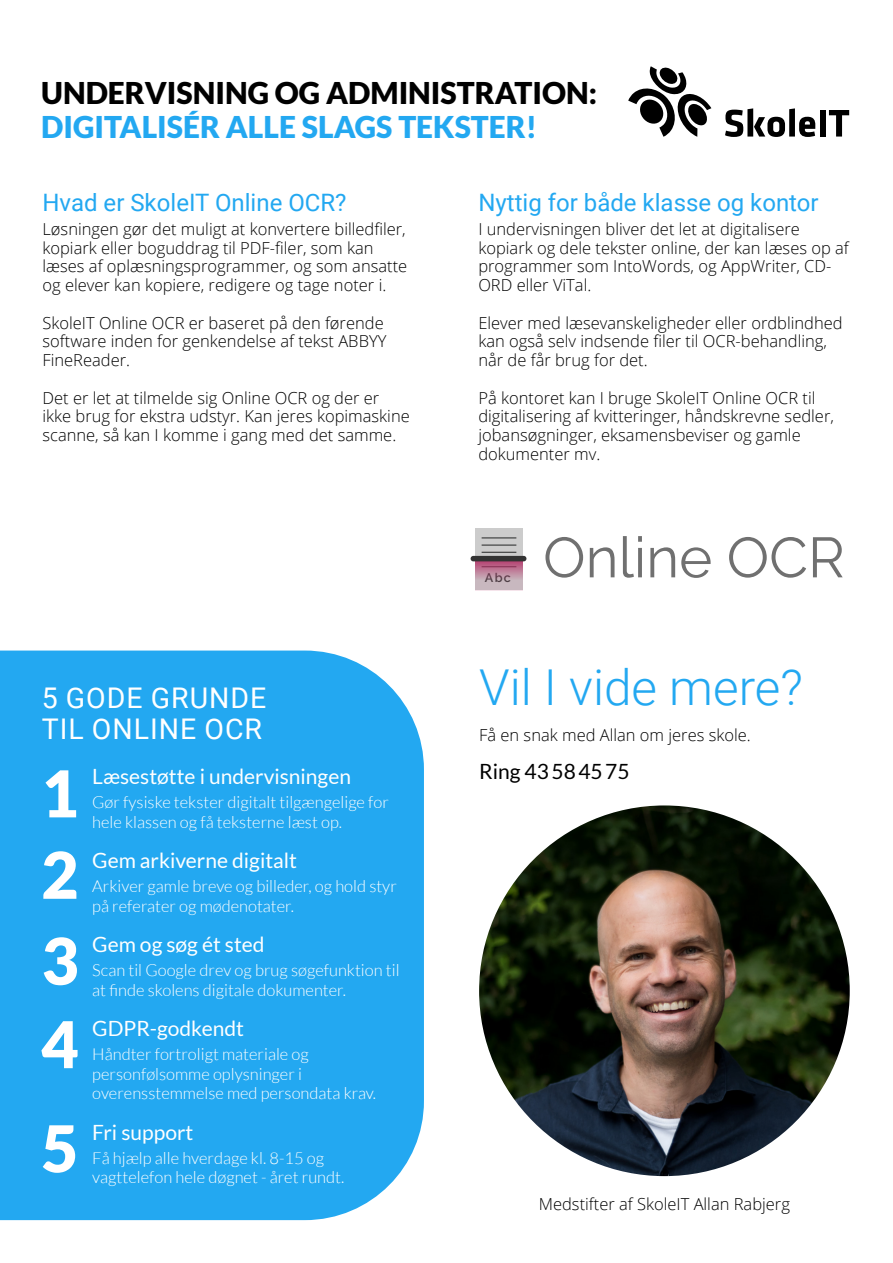
<style>
.page{position:relative;width:893px;height:1263px;background:#fff}
.page>*{position:absolute;margin:0;border:0;box-sizing:border-box;transform-origin:0 0}
.t1{font:900 64.5px/83.6px "Lato";color:#fff;text-align:justify}
.t2{font:300 49.5px "Roboto";color:#23a8f1}
.t3{font:900 30px "Lato";color:#000}
.t4{font:900 30px "Lato";color:#23a8f1}
.t5{font:28.5px/31.5px "Roboto";letter-spacing:.035em;color:#fff}
.t6{font:24px "Roboto";color:#23a8f1}
.t7{font:21px "Lato";color:#fff}
.t8{font:21px "Lato";color:#000}
.t9{font:300 16.5px/18.8px "Open Sans";color:#000}
.t10{font:300 16.5px/19.5px "Lato";color:#fff}
.t11{font:600 12.6px "Raleway";color:#404141}
</style>
<div class="page">
<div style="left:0;top:650px;width:424px;height:570px;background:#23a8f1"></div>
<img style="left:479px;top:805px;width:371px;height:371px;border-radius:185px">
<svg style="left:545px;top:537px;width:38px;height:41px"></svg>
<svg style="left:590px;top:547px;width:24px;height:30px"></svg>
<svg style="left:623px;top:536px;width:19px;height:42px"></svg>
<svg style="left:650px;top:547px;width:25px;height:30px"></svg>
<svg style="left:681px;top:547px;width:30px;height:31px"></svg>
<svg style="left:729px;top:537px;width:77px;height:41px"></svg>
<svg style="left:813px;top:537px;width:30px;height:40px"></svg>
<div style="left:475px;top:529px;width:48px;height:61px;background:#ccc"></div>
<hr style="left:482px;top:537px;width:34px;height:1px;background:#404141">
<hr style="left:482px;top:544px;width:34px;height:2px;background:#404141">
<hr style="left:482px;top:552px;width:34px;height:1px;background:#404141">
<svg style="left:475px;top:561px;width:48px;height:29px"></svg>
<div style="left:471px;top:556px;width:55px;height:5px;background:#333;border-radius:3px"></div>
<svg style="left:725px;top:108px;width:90px;height:29px"></svg>
<div style="left:820px;top:110px;width:6px;height:27px;background:#000"></div>
<svg style="left:829px;top:110px;width:20px;height:27px"></svg>
<svg style="left:628px;top:66px;width:83px;height:71px"></svg>
<h3 class="t3" style="left:41px;top:75px;width:557px">UNDERVISNING OG ADMINISTRATION:</h3>
<h3 class="t4" style="left:41px;top:110px;width:497px">DIGITALISÉR ALLE SLAGS TEKSTER!</h3>
<h3 class="t6" style="left:43px;top:186px;width:306px">Hvad er SkoleIT Online OCR?</h3>
<p class="t9" style="left:43px;top:219px;width:366px">Løsningen gør det muligt at konvertere billedfiler, kopiark eller boguddrag til PDF-filer, som kan læses af oplæsningsprogrammer, og som ansatte og elever kan kopiere, redigere og tage noter i.</p>
<p class="t9" style="left:43px;top:313px;width:345px">SkoleIT Online OCR er baseret på den førende software inden for genkendelse af tekst ABBYY<br>FineReader.</p>
<p class="t9" style="left:43px;top:388px;width:369px">Det er let at tilmelde sig Online OCR og der er ikke brug for ekstra udstyr. Kan jeres kopimaskine scanne, så kan I komme i gang med det samme.</p>
<h3 class="t5" style="left:42px;top:681px;width:226px">5 GODE GRUNDE<br>TIL ONLINE OCR</h3>
<p class="t7" style="left:92px;top:765px;width:260px">Læsestøtte i undervisningen</p>
<p class="t10" style="left:92px;top:792px;width:298px">Gør fysiske tekster digitalt tilgængelige for hele klassen og få teksterne læst op.</p>
<p class="t7" style="left:92px;top:849px;width:206px">Gem arkiverne digitalt</p>
<p class="t10" style="left:92px;top:876px;width:306px">Arkiver gamle breve og billeder, og hold styr på referater og mødenotater.</p>
<p class="t7" style="left:92px;top:933px;width:174px">Gem og søg ét sted</p>
<p class="t10" style="left:92px;top:960px;width:309px">Scan til Google drev og brug søgefunktion til at finde skolens digitale dokumenter.</p>
<p class="t7" style="left:92px;top:1017px;width:153px">GDPR-godkendt</p>
<p class="t10" style="left:92px;top:1044px;width:285px">Håndter fortroligt materiale og personfølsomme oplysninger i overensstemmelse med persondata krav.</p>
<p class="t7" style="left:92px;top:1120px;width:103px">Fri support</p>
<p class="t10" style="left:92px;top:1148px;width:254px">Få hjælp alle hverdage kl. 8-15 og vagttelefon hele døgnet - året rundt.</p>
<h1 class="t1" style="left:41px;top:751px;width:39px">1<br>2<br>3<br>4</h1>
<h1 class="t1" style="left:41px;top:1105px;width:39px">5</h1>
<h3 class="t6" style="left:478px;top:186px;width:342px">Nyttig for både klasse og kontor</h3>
<p class="t9" style="left:478px;top:219px;width:372px">I undervisningen bliver det let at digitalisere kopiark og dele tekster online, der kan læses op af programmer som IntoWords, og AppWriter, CD-ORD eller ViTal.</p>
<p class="t9" style="left:478px;top:313px;width:366px">Elever med læsevanskeligheder eller ordblindhed kan også selv indsende filer til OCR-behandling, når de får brug for det.</p>
<p class="t9" style="left:478px;top:388px;width:357px">På kontoret kan I bruge SkoleIT Online OCR til digitalisering af kvitteringer, håndskrevne sedler, jobansøgninger, eksamensbeviser og gamle dokumenter mv.</p>
<p class="t11" style="left:485px;top:570px;width:27px">Abc</p>
<h2 class="t2" style="left:479px;top:653px;width:325px">Vil I vide mere?</h2>
<p class="t9" style="left:479px;top:725px;width:273px">Få en snak med Allan om jeres skole.</p>
<p class="t8" style="left:479px;top:759px;width:152px">Ring 43 58 45 75</p>
<p class="t9" style="left:539px;top:1194px;width:253px">Medstifter af SkoleIT Allan Rabjerg</p>
</div>
